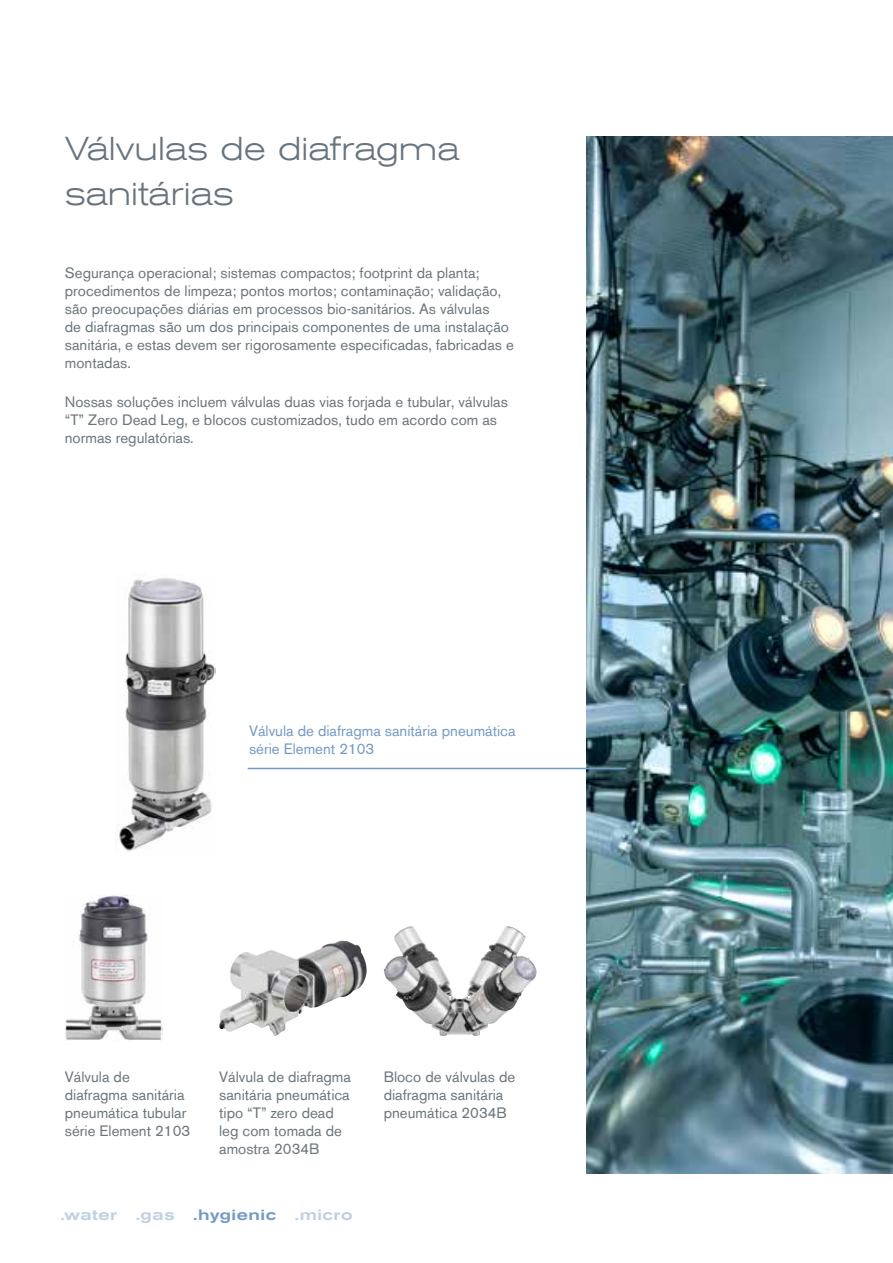
<style>
.page{position:relative;width:893px;height:1263px;background:#fff}
.page>*{position:absolute;margin:0;border:0;box-sizing:border-box;transform-origin:0 0}
.t1{font:300 expanded 33px/45px "Akzidenz Grotesk BE";color:#67747e}
.t2{font:15px/18px "Akzidenz Grotesk BE";color:#6a757c}
.t3{font:15px/18px "Akzidenz Grotesk BE";color:#7399c6}
.t4{font:500 expanded 15px "Akzidenz Grotesk BE";letter-spacing:.035em;color:#c0d0e4}
.s1{color:#7399c6}
</style>
<div class="page">
<img style="left:587px;top:137px;width:306px;height:1037px">
<hr style="left:248px;top:768px;width:378px;height:1px;background:#7399c6">
<img style="left:116px;top:578px;width:100px;height:273px">
<img style="left:65px;top:894px;width:98px;height:146px">
<img style="left:219px;top:940px;width:148px;height:96px">
<img style="left:384px;top:926px;width:122px;height:73px">
<h1 class="t1" style="left:65px;top:126px;width:396px">Válvulas de diafragma sanitárias</h1>
<p class="t2" style="left:65px;top:264px;width:451px">Segurança operacional; sistemas compactos; footprint da planta; procedimentos de limpeza; pontos mortos; contaminação; validação, são preocupações diárias em processos bio-sanitários. As válvulas<br>de diafragmas são um dos principais componentes de uma instalação sanitária, e estas devem ser rigorosamente especificadas, fabricadas e montadas.</p>
<p class="t2" style="left:65px;top:393px;width:445px">Nossas soluções incluem válvulas duas vias forjada e tubular, válvulas “T” Zero Dead Leg, e blocos customizados, tudo em acordo com as normas regulatórias.</p>
<p class="t3" style="left:249px;top:722px;width:268px">Válvula de diafragma sanitária pneumática série Element 2103</p>
<p class="t2" style="left:65px;top:1068px;width:127px">Válvula de diafragma sanitária pneumática tubular série Element 2103</p>
<p class="t2" style="left:219px;top:1068px;width:133px">Válvula de diafragma sanitária pneumática tipo “T” zero dead leg com tomada de amostra 2034B</p>
<p class="t2" style="left:384px;top:1068px;width:133px">Bloco de válvulas de diafragma sanitária pneumática 2034B</p>
<p class="t4" style="left:60px;top:1206px;width:294px">.water .gas <span class="s1">.hygienic</span> .micro</p>
</div>
